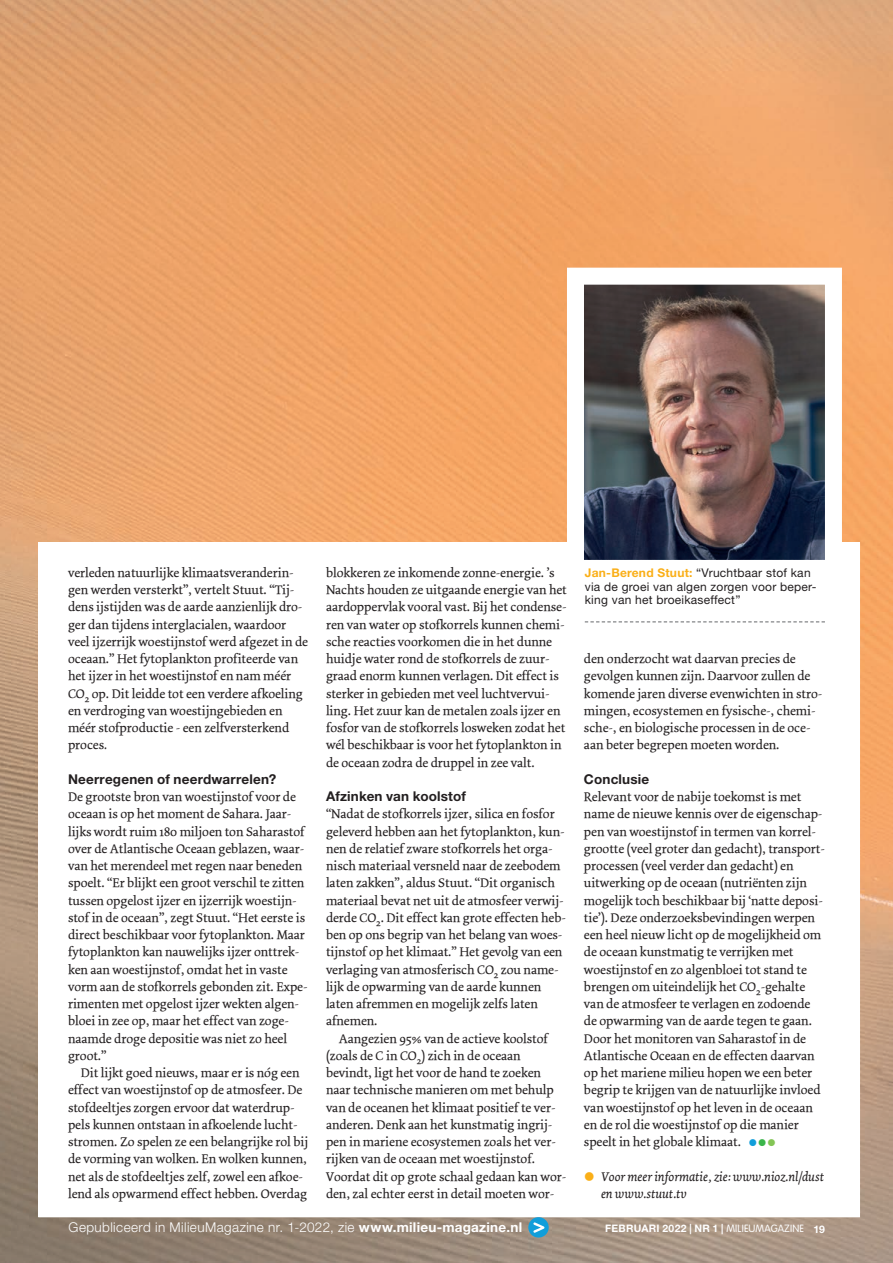
<style>
.page{position:relative;width:893px;height:1263px;background:#fff}
.page>*{position:absolute;margin:0;border:0;box-sizing:border-box;transform-origin:0 0}
.t1{font:300 13.5px "Helvetica Neue LT Std";letter-spacing:.03em;color:#fff}
.t2{font:700 13.5px "Helvetica Neue LT Std";letter-spacing:.015em;color:#231f20}
.t3{font:13.2px/17.2px "Dolly Roman";letter-spacing:-.005em;color:#231f20}
.t4{font:italic 13.2px/17.2px "Dolly";letter-spacing:-.005em;color:#231f20}
.t5{font:12px/13.5px "Helvetica Neue LT Std";letter-spacing:.02em;color:#231f20}
.t6{font:700 10.35px "Helvetica Neue LT Std";letter-spacing:.025em;color:#fff}
.s1{font-family:"Dolly";font-style:italic}
.s2{font-weight:700}
.s3{font-weight:700;color:#faaf18}
.s4{color:#119eda}
.s5{color:#3ab54a}
.s6{color:#83c555}
.s7{color:#faaf18}
.s8{font-family:"VAG Rounded Std";font-weight:300}
.s9{font-size:10.5px}
</style>
<div class="page">
<img style="left:0;top:0;width:893px;height:1263px">
<div style="left:38px;top:542px;width:822px;height:675px;background:#fff"></div>
<img style="left:558px;top:259px;width:292px;height:301px">
<svg style="left:585px;top:621px;width:240px;height:1px"></svg>
<div style="left:528px;top:1217px;width:21px;height:20px;background:#119eda;border-radius:50%"></div>
<svg style="left:533px;top:1222px;width:11px;height:11px"></svg>
<p class="t3" style="left:68px;top:564px;width:241px">verleden natuurlijke klimaatsveranderin&shy;gen werden versterkt”, vertelt Stuut. “Tij&shy;dens ijstijden was de aarde aanzienlijk dro&shy;ger dan tijdens interglacialen, waardoor veel ijzerrijk woestijnstof werd afgezet in de oceaan.” Het fytoplankton profiteerde van het ijzer in het woestijnstof en nam méér CO<sub>2</sub> op. Dit leidde tot een verdere afkoeling en verdroging van woestijngebieden en méér stofproductie - een zelfversterkend proces<span class="s1">.</span></p>
<p class="t2" style="left:68px;top:771px;width:210px">Neerregenen of neerdwarrelen?</p>
<p class="t3" style="left:68px;top:788px;width:241px">De grootste bron van woestijnstof voor de oceaan is op het moment de Sahara. Jaar&shy;lijks wordt ruim 180 miljoen ton Saharastof over de Atlantische Oceaan geblazen, waar&shy;van het merendeel met regen naar beneden spoelt. “Er blijkt een groot verschil te zitten tussen opgelost ijzer en ijzerrijk woestijn&shy;stof in de oceaan”, zegt Stuut. “Het eerste is direct beschikbaar voor fytoplankton. Maar fytoplankton kan nauwelijks ijzer onttrek&shy;ken aan woestijnstof, omdat het in vaste vorm aan de stofkorrels gebonden zit. Expe&shy;rimenten met opgelost ijzer wekten algen&shy;bloei in zee op, maar het effect van zoge&shy;naamde droge depositie was niet zo heel groot.”</p>
<p class="t3" style="left:68px;top:1064px;width:242px;text-indent:13px">Dit lijkt goed nieuws, maar er is nóg een effect van woestijnstof op de atmosfeer. De stofdeeltjes zorgen ervoor dat waterdrup&shy;pels kunnen ontstaan in afkoelende lucht&shy;stromen. Zo spelen ze een belangrijke rol bij de vorming van wolken. En wolken kunnen, net als de stofdeeltjes zelf, zowel een afkoe&shy;lend als opwarmend effect hebben. Overdag</p>
<p class="t3" style="left:326px;top:564px;width:242px">blokkeren ze inkomende zonne-energie. ’s Nachts houden ze uitgaande energie van het aardoppervlak vooral vast. Bij het condense&shy;ren van water op stofkorrels kunnen chemi&shy;sche reacties voorkomen die in het dunne huidje water rond de stofkorrels de zuur&shy;graad enorm kunnen verlagen. Dit effect is sterker in gebieden met veel luchtvervui&shy;ling. Het zuur kan de metalen zoals ijzer en fosfor van de stofkorrels losweken zodat het wél beschikbaar is voor het fytoplankton in de oceaan zodra de druppel in zee valt.</p>
<p class="t2" style="left:326px;top:788px;width:141px">Afzinken van koolstof</p>
<p class="t3" style="left:326px;top:806px;width:241px">“Nadat de stofkorrels ijzer, silica en fosfor geleverd hebben aan het fytoplankton, kun&shy;nen de relatief zware stofkorrels het orga&shy;nisch materiaal versneld naar de zeebodem laten zakken”, aldus Stuut. “Dit organisch materiaal bevat net uit de atmosfeer verwij&shy;derde CO<sub>2</sub>. Dit effect kan grote effecten heb&shy;ben op ons begrip van het belang van woes&shy;tijnstof op het klimaat.” Het gevolg van een verlaging van atmosferisch CO<sub>2</sub> zou name&shy;lijk de opwarming van de aarde kunnen laten afremmen en mogelijk zelfs laten afnemen.</p>
<p class="t3" style="left:326px;top:1030px;width:242px;text-indent:13px">Aangezien 95% van de actieve koolstof (zoals de C in CO<sub>2</sub>) zich in de oceaan bevindt, ligt het voor de hand te zoeken naar technische manieren om met behulp van de oceanen het klimaat positief te ver&shy;anderen. Denk aan het kunstmatig ingrij&shy;pen in mariene ecosystemen zoals het ver&shy;rijken van de oceaan met woestijnstof.<br>Voordat dit op grote schaal gedaan kan wor&shy;den, zal echter eerst in detail moeten wor-</p>
<p class="t1" style="left:69px;top:1219px;width:455px">Gepubliceerd in MilieuMagazine nr. 1-2022, zie <span class="s2">www.milieu-magazine.nl</span></p>
<p class="t5" style="left:585px;top:566px;width:233px"><span class="s3">Jan-Berend Stuut:</span> “Vruchtbaar stof kan via de groei van algen zorgen voor beper&shy;king van het broeikaseffect”</p>
<p class="t3" style="left:584px;top:650px;width:240px">den onderzocht wat daarvan precies de gevolgen kunnen zijn. Daarvoor zullen de komende jaren diverse evenwichten in stro&shy;mingen, ecosystemen en fysische-, chemi&shy;sche-, en biologische processen in de oce&shy;aan beter begrepen moeten worden.</p>
<p class="t2" style="left:584px;top:771px;width:67px">Conclusie</p>
<p class="t3" style="left:584px;top:788px;width:242px">Relevant voor de nabije toekomst is met name de nieuwe kennis over de eigenschap&shy;pen van woestijnstof in termen van korrel&shy;grootte (veel groter dan gedacht), transport&shy;processen (veel verder dan gedacht) en uitwerking op de oceaan (nutriënten zijn mogelijk toch beschikbaar bij ‘natte deposi&shy;tie’). Deze onderzoeksbevindingen werpen een heel nieuw licht op de mogelijkheid om de oceaan kunstmatig te verrijken met woestijnstof en zo algenbloei tot stand te brengen om uiteindelijk het CO<sub>2</sub>-gehalte van de atmosfeer te verlagen en zodoende de opwarming van de aarde tegen te gaan.<br>Door het monitoren van Saharastof in de Atlantische Oceaan en de effecten daarvan op het mariene milieu hopen we een beter begrip te krijgen van de natuurlijke invloed van woestijnstof op het leven in de oceaan en de rol die woestijnstof op die manier speelt in het globale klimaat. <span class="s4">●</span><span class="s5">●</span><span class="s6">●</span></p>
<p class="t4" style="left:601px;top:1168px;width:225px;text-indent:-17px"><span class="s7">●</span> Voor meer informatie, zie: www.nioz.nl/dust en www.stuut.tv</p>
<p class="t6" style="left:605px;top:1222px;width:221px">FEBRUARI 2022 | NR 1 | <span class="s8">MILIEUMAGAZINE</span> <span class="s9">19</span></p>
</div>
